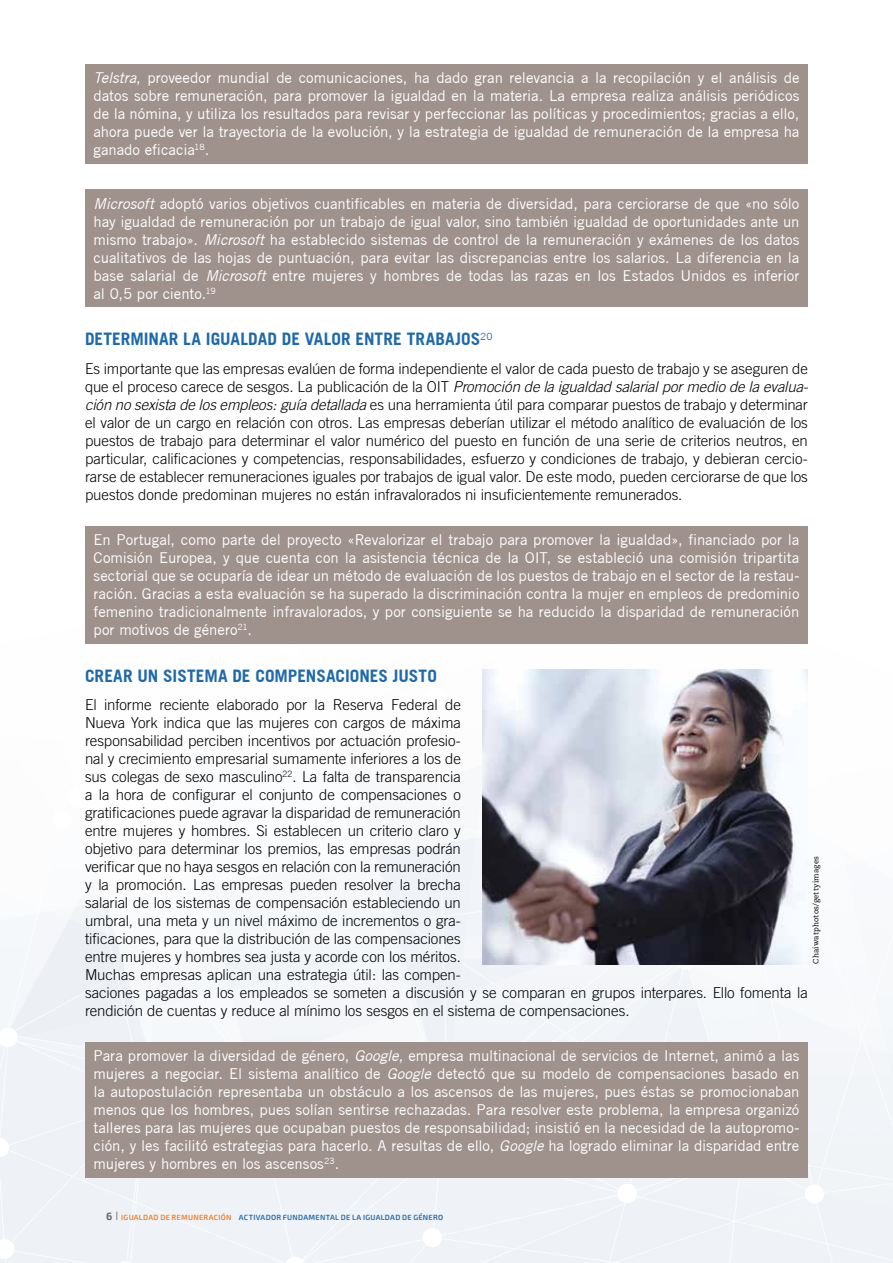
<style>
.page{position:relative;width:893px;height:1263px;background:#fff}
.page>*{position:absolute;margin:0;border:0;box-sizing:border-box;transform-origin:0 0}
.t1{font:700 17.25px "Trade Gothic";color:#1e69ab}
.t2{font:15px/18px "Trade Gothic";letter-spacing:-.005em;color:#fff;text-align:justify}
.t3{font:300 15px/18px "Trade Gothic";letter-spacing:-.005em;color:#000;text-align:justify}
.t4{font:600 7.5px "Exo 2.0";letter-spacing:.035em;color:#1e69ab}
.t5{font:7.5px "Caecilia LT Std";letter-spacing:.025em;color:#000}
.s1{font-style:italic}
.s2{font-weight:700;font-size:10.5px;color:#686868}
.s3{font-weight:300;font-size:12px;color:#686868}
.s4{color:#f07e26}
</style>
<div class="page">
<div style="left:85px;top:526px;width:723px;height:117px;background:#9f918c"></div>
<div style="left:85px;top:1042px;width:723px;height:136px;background:#9f918c"></div>
<img style="left:482px;top:669px;width:326px;height:296px">
<div style="left:85px;top:189px;width:723px;height:118px;background:#9f918c"></div>
<div style="left:85px;top:64px;width:723px;height:100px;background:#9f918c"></div>
<p class="t2" style="left:94px;top:69px;width:707px"><span class="s1">Telstra</span>, proveedor mundial de comunicaciones, ha dado gran relevancia a la recopilación y el análisis de datos sobre remuneración, para promover la igualdad en la materia. La empresa realiza análisis periódicos de la nómina, y utiliza los resultados para revisar y perfeccionar las políticas y procedimientos; gracias a ello, ahora puede ver la trayectoria de la evolución, y la estrategia de igualdad de remuneración de la empresa ha ganado eficacia<sup>18</sup>.</p>
<p class="t2" style="left:94px;top:194px;width:707px"><span class="s1">Microsoft</span> adoptó varios objetivos cuantificables en materia de diversidad, para cerciorarse de que «no sólo hay igualdad de remuneración por un trabajo de igual valor, sino también igualdad de oportunidades ante un mismo trabajo». <span class="s1">Microsoft</span> ha establecido sistemas de control de la remuneración y exámenes de los datos cualitativos de las hojas de puntuación, para evitar las discrepancias entre los salarios. La diferencia en la base salarial de <span class="s1">Microsoft</span> entre mujeres y hombres de todas las razas en los Estados Unidos es inferior al 0,5 por ciento.<sup>19</sup></p>
<p class="t1" style="left:85px;top:329px;width:409px">DETERMINAR LA IGUALDAD DE VALOR ENTRE TRABAJOS<sup>20</sup></p>
<p class="t3" style="left:85px;top:359px;width:725px">Es importante que las empresas evalúen de forma independiente el valor de cada puesto de trabajo y se aseguren de que el proceso carece de sesgos. La publicación de la OIT <span class="s1">Promoción de la igualdad salarial por medio de la evalua&shy;ción no sexista de los empleos: guía detallada</span> es una herramienta útil para comparar puestos de trabajo y determinar el valor de un cargo en relación con otros. Las empresas deberían utilizar el método analítico de evaluación de los puestos de trabajo para determinar el valor numérico del puesto en función de una serie de criterios neutros, en particular, calificaciones y competencias, responsabilidades, esfuerzo y condiciones de trabajo, y debieran cercio&shy;rarse de establecer remuneraciones iguales por trabajos de igual valor. De este modo, pueden cerciorarse de que los puestos donde predominan mujeres no están infravalorados ni insuficientemente remunerados.</p>
<p class="t2" style="left:94px;top:530px;width:707px">En Portugal, como parte del proyecto «Revalorizar el trabajo para promover la igualdad», financiado por la Comisión Europea, y que cuenta con la asistencia técnica de la OIT, se estableció una comisión tripartita sectorial que se ocuparía de idear un método de evaluación de los puestos de trabajo en el sector de la restau&shy;ración. Gracias a esta evaluación se ha superado la discriminación contra la mujer en empleos de predominio femenino tradicionalmente infravalorados, y por consiguiente se ha reducido la disparidad de remuneración por motivos de género<sup>21</sup>.</p>
<p class="t1" style="left:85px;top:665px;width:201px">CREAR UN SISTEMA DE COMPE</p>
<p class="t1" style="left:306px;top:665px;width:133px">NSACIONES JUSTO</p>
<p class="t3" style="left:85px;top:696px;width:724px;text-align:left">El informe reciente elaborado por la Reserva Federal de<br>Nueva York indica que las mujeres con cargos de máxima<br>responsabilidad perciben incentivos por actuación profesio-<br>nal y crecimiento empresarial sumamente inferiores a los de<br>sus colegas de sexo masculino<sup>22</sup>. La falta de transparencia<br>a la hora de configurar el conjunto de compensaciones o<br>gratificaciones puede agravar la disparidad de remuneración<br>entre mujeres y hombres. Si establecen un criterio claro y<br>objetivo para determinar los premios, las empresas podrán<br>verificar que no haya sesgos en relación con la remuneración<br>y la promoción. Las empresas pueden resolver la brecha<br>salarial de los sistemas de compensación estableciendo un<br>umbral, una meta y un nivel máximo de incrementos o gra-<br>tificaciones, para que la distribución de las compensaciones<br>entre mujeres y hombres sea justa y acorde con los méritos.<br>Muchas empresas aplican una estrategia útil: las compen-<br>saciones pagadas a los empleados se someten a discusión y se comparan en grupos interpares. Ello fomenta la rendición de cuentas y reduce al mínimo los sesgos en el sistema de compensaciones.</p>
<p class="t5" style="left:812px;top:964px;width:109px;rotate:-90deg">Chaiwatphotos/gettyimages</p>
<p class="t2" style="left:94px;top:1047px;width:707px">Para promover la diversidad de género, <span class="s1">Google</span>, empresa multinacional de servicios de Internet, animó a las mujeres a negociar. El sistema analítico de <span class="s1">Google</span> detectó que su modelo de compensaciones basado en la autopostulación representaba un obstáculo a los ascensos de las mujeres, pues éstas se promocionaban menos que los hombres, pues solían sentirse rechazadas. Para resolver este problema, la empresa organizó talleres para las mujeres que ocupaban puestos de responsabilidad; insistió en la necesidad de la autopromo&shy;ción, y les facilitó estrategias para hacerlo. A resultas de ello, <span class="s1">Google</span> ha logrado eliminar la disparidad entre mujeres y hombres en los ascensos<sup>23</sup>.</p>
<p class="t4" style="left:106px;top:1213px;width:338px"><span class="s2">6</span> <span class="s3">I</span> <span class="s4">IGUALDAD DE REMUNERACIÓN</span> ACTIVADOR FUNDAMENTAL DE LA IGUALDAD DE GÉNERO</p>
</div>
